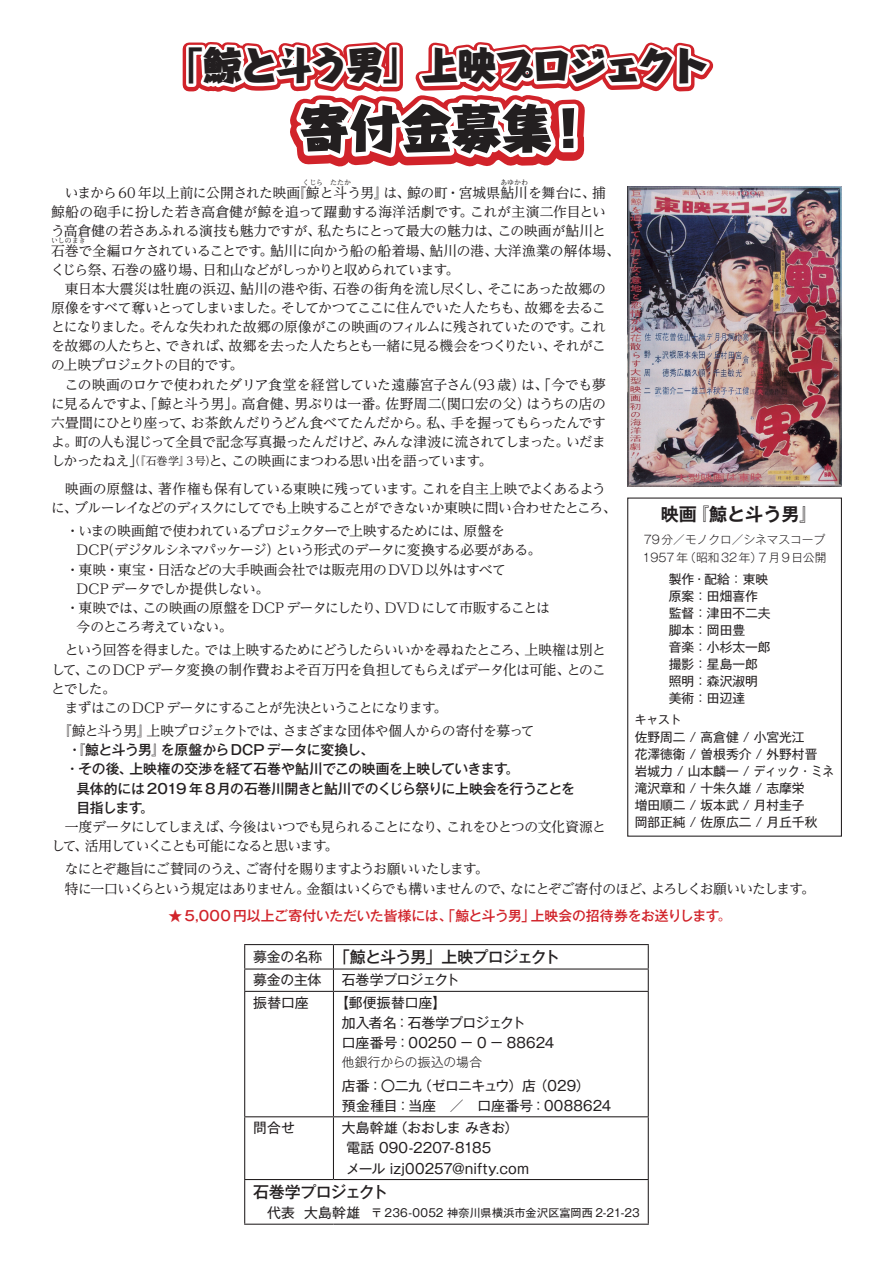
<style>
.page{position:relative;width:893px;height:1263px;background:#fff}
.page>*{position:absolute;margin:0;border:0;box-sizing:border-box;transform-origin:0 0}
.t1{font:800 51px "Harucraft Std";letter-spacing:-.01em;color:#231f20}
.t2{font:800 38.25px "Harucraft Std";letter-spacing:-.065em;color:#231f20}
.t3{font:700 18px "Gothic MB101 Pr 6 N De";color:#231f20}
.t4{font:500 15.9px "Gothic MB101 Pr 6 N";letter-spacing:-.055em;color:#231f20}
.t5{font:13.8px/19.2px "UD Reimin Pr 6 N";letter-spacing:-.045em;color:#231f20}
.t6{font:13.8px/19.2px "UD Reimin Pr 6 N";letter-spacing:-.01em;color:#231f20}
.t7{font:13.8px/20.2px "Gothic MB101 Pr 6 N";color:#231f20}
.t8{font:13.8px "UD Reimin Pr 6 N";letter-spacing:-.065em;color:#231f20}
.t9{font:500 13.8px "Gothic MB101 Pr 6 N";letter-spacing:-.025em;color:#231f20}
.t10{font:13.8px "UD Reimin Pr 6 N";letter-spacing:-.02em;color:#231f20}
.t11{font:500 13.8px "Gothic MB101 Pr 6 N";letter-spacing:-.005em;color:#d1232a}
.t12{font:13.8px "UD Reimin Pr 6 N";letter-spacing:-.005em;color:#231f20}
.t13{font:13.8px "UD Reimin Pr 6 N";letter-spacing:-.015em;color:#231f20}
.t14{font:13.8px "UD Reimin Pr 6 N";letter-spacing:-.07em;color:#231f20}
.t15{font:13.8px "Gothic MB101 Pr 6 N";letter-spacing:-.045em;color:#231f20}
.t16{font:12.75px/17px "Gothic MB101 Pr 6 N";color:#231f20}
.t17{font:300 12.75px "Gothic MB101 Pr 6 N";letter-spacing:.005em;color:#231f20}
.t18{font:300 11.7px/18px "Gothic MB101 Pr 6 N";color:#231f20}
.t19{font:11.7px "Gothic MB101 Pr 6 N";color:#231f20}
.t20{font:11.1px "Gothic MB101 Pr 6 N";letter-spacing:.01em;color:#231f20}
.t21{font:6.9px "UD Reimin Pr 6 N";color:#231f20}
.s1{font-size:11.1px}
.s2{font-family:"UD Reimin Pr 6 N";font-weight:400}
.s3{font-weight:400;font-size:13.8px}
.s4{font-size:13.8px}
</style>
<div class="page">
<hr style="left:244px;top:944px;width:89px;height:1px;background:#231f20">
<hr style="left:333px;top:944px;width:316px;height:1px;background:#231f20">
<hr style="left:244px;top:968px;width:89px;height:1px;background:#231f20">
<svg style="left:244px;top:945px;width:1px;height:46px"></svg>
<hr style="left:333px;top:968px;width:316px;height:1px;background:#231f20">
<svg style="left:333px;top:945px;width:1px;height:46px"></svg>
<svg style="left:648px;top:945px;width:1px;height:46px"></svg>
<hr style="left:244px;top:991px;width:89px;height:1px;background:#231f20">
<hr style="left:244px;top:992px;width:1px;height:124px;background:#231f20">
<hr style="left:333px;top:991px;width:316px;height:1px;background:#231f20">
<hr style="left:333px;top:992px;width:1px;height:124px;background:#231f20">
<hr style="left:648px;top:992px;width:1px;height:124px;background:#231f20">
<hr style="left:244px;top:1116px;width:89px;height:1px;background:#231f20">
<hr style="left:244px;top:1117px;width:1px;height:62px;background:#231f20">
<hr style="left:333px;top:1116px;width:316px;height:1px;background:#231f20">
<hr style="left:333px;top:1117px;width:1px;height:62px;background:#231f20">
<hr style="left:648px;top:1117px;width:1px;height:62px;background:#231f20">
<hr style="left:244px;top:1179px;width:89px;height:1px;background:#231f20">
<hr style="left:244px;top:1180px;width:1px;height:44px;background:#231f20">
<hr style="left:333px;top:1179px;width:316px;height:1px;background:#231f20">
<hr style="left:648px;top:1180px;width:1px;height:44px;background:#231f20">
<hr style="left:244px;top:1224px;width:89px;height:1px;background:#231f20">
<hr style="left:333px;top:1224px;width:316px;height:1px;background:#231f20">
<img style="left:627px;top:186px;width:215px;height:300px">
<div style="left:627px;top:497px;width:215px;height:340px;border:1px solid #231f20"></div>
<svg style="left:182px;top:42px;width:545px;height:150px"></svg>
<h2 class="t2" style="left:165px;top:38px;width:545px">「鯨と斗う男」上映プロジェクト</h2>
<h1 class="t1" style="left:299px;top:92px;width:296px">寄付金募集！</h1>
<p class="t21" style="left:302px;top:177px;width:22px">くじら</p>
<p class="t21" style="left:330px;top:177px;width:22px">たたか</p>
<p class="t21" style="left:500px;top:177px;width:29px">あゆかわ</p>
<p class="t6" style="left:51px;top:202px;width:570px">鯨船の砲手に扮した若き高倉健が鯨を追って躍動する海洋活劇です。これが主演二作目という高倉健の若さあふれる演技も魅力ですが、私たちにとって最大の魅力は、この映画が鮎川と石巻で全編ロケされていることです。鮎川に向かう船の船着場、鮎川の港、大洋漁業の解体場、</p>
<p class="t12" style="left:65px;top:182px;width:543px">いまから60 年以上前に公開された映画『鯨と斗う男』は、鯨の町・宮城県鮎川を舞台に、捕</p>
<p class="t21" style="left:51px;top:234px;width:36px">いしのまき</p>
<p class="t8" style="left:51px;top:258px;width:410px">くじら祭、石巻の盛り場、日和山などがしっかりと収められています。</p>
<p class="t13" style="left:65px;top:277px;width:543px">東日本大震災は牡鹿の浜辺、鮎川の港や街、石巻の街角を流し尽くし、そこにあった故郷の</p>
<p class="t8" style="left:51px;top:297px;width:557px">原像をすべて奪いとってしまいました。そしてかつてここに住んでいた人たちも、故郷を去るこ</p>
<p class="t5" style="left:51px;top:317px;width:556px">とになりました。そんな失われた故郷の原像がこの映画のフィルムに残されていたのです。これ</p>
<p class="t5" style="left:51px;top:336px;width:556px">を故郷の人たちと、できれば、故郷を去った人たちとも一緒に見る機会をつくりたい、それがこ</p>
<p class="t8" style="left:51px;top:354px;width:194px">の上映プロジェクトの目的です。</p>
<p class="t6" style="left:65px;top:374px;width:543px">この映画のロケで使われたダリア食堂を経営していた遠藤宮子さん（93 歳）は、「今でも夢</p>
<p class="t10" style="left:51px;top:392px;width:556px">に見るんですよ、「鯨と斗う男」。高倉健、男ぶりは一番。佐野周二（関口宏の父）はうちの店の</p>
<p class="t5" style="left:51px;top:413px;width:556px">六畳間にひとり座って、お茶飲んだりうどん食べてたんだから。私、手を握ってもらったんです</p>
<p class="t5" style="left:51px;top:432px;width:557px">よ。町の人も混じって全員で記念写真撮ったんだけど、みんな津波に流されてしまった。いだま</p>
<p class="t5" style="left:51px;top:451px;width:443px">しかったねえ」<span class="s1">（『石巻学』3 号）</span>と、この映画にまつわる思い出を語っています。</p>
<p class="t5" style="left:51px;top:478px;width:567px;text-align:center">映画の原盤は、著作権も保有している東映に残っています。これを自主上映でよくあるよう<br>に、ブルーレイなどのディスクにしてでも上映することができないか東映に問い合わせたところ、</p>
<p class="t5" style="left:66px;top:521px;width:441px">・いまの映画館で使われているプロジェクターで上映するためには、原盤を</p>
<p class="t5" style="left:77px;top:540px;width:466px">DCP（デジタルシネマパッケージ）という形式のデータに変換する必要がある。</p>
<p class="t6" style="left:66px;top:559px;width:442px">・東映・東宝・日活などの大手映画会社では販売用のDVD以外はすべて</p>
<p class="t5" style="left:77px;top:578px;width:194px">DCP データでしか提供しない。</p>
<p class="t5" style="left:66px;top:598px;width:486px">・東映では、この映画の原盤をDCP データにしたり、DVD にして市販することは</p>
<p class="t5" style="left:77px;top:617px;width:158px">今のところ考えていない。</p>
<p class="t8" style="left:65px;top:639px;width:543px">という回答を得ました。では上映するためにどうしたらいいかを尋ねたところ、上映権は別と</p>
<p class="t5" style="left:51px;top:659px;width:556px">して、この DCP データ変換の制作費およそ百万円を負担してもらえばデータ化は可能、とのこ</p>
<p class="t5" style="left:51px;top:678px;width:66px">とでした。</p>
<p class="t14" style="left:65px;top:696px;width:384px">まずはこの DCP データにすることが先決ということになります。</p>
<p class="t5" style="left:58px;top:721px;width:478px">『鯨と斗う男』上映プロジェクトでは、さまざまな団体や個人からの寄付を募って</p>
<p class="t9" style="left:68px;top:739px;width:308px">・『鯨と斗う男』を原盤からDCP データに変換し、</p>
<p class="t9" style="left:66px;top:758px;width:455px">・その後、上映権の交渉を経て石巻や鮎川でこの映画を上映していきます。</p>
<p class="t9" style="left:77px;top:777px;width:500px">具体的には 2019 年 8月の石巻川開きと鮎川でのくじら祭りに上映会を行うことを</p>
<p class="t9" style="left:77px;top:796px;width:79px">目指します。</p>
<p class="t5" style="left:51px;top:817px;width:556px;text-indent:14px">一度データにしてしまえば、今後はいつでも見られることになり、これをひとつの文化資源として、活用していくことも可能になると思います。</p>
<p class="t5" style="left:65px;top:859px;width:752px">なにとぞ趣旨にご賛同のうえ、ご寄付を賜りますようお願いいたします。<br>特に一口いくらという規定はありません。金額はいくらでも構いませんので、なにとぞご寄付のほど、よろしくお願いいたします。</p>
<p class="t11" style="left:169px;top:904px;width:564px"><span class="s2">★</span> 5,000 円以上ご寄付いただいた皆様には、「鯨と斗う男」上映会の招待券をお送りします<span class="s2">。</span></p>
<h3 class="t3" style="left:661px;top:499px;width:158px">映画『鯨と斗う男』</h3>
<p class="t18" style="left:643px;top:529px;width:186px">79分／モノクロ／シネマスコープ<br>1957年（昭和 32年）7月 9日公開</p>
<p class="t16" style="left:669px;top:570px;width:104px">製作･配給：東映原案：田畑喜作監督：津田不二夫脚本：岡田豊<br>音楽：小杉太一郎撮影：星島一郎照明：森沢淑明美術：田辺達</p>
<p class="t19" style="left:635px;top:709px;width:48px">キャスト</p>
<p class="t16" style="left:635px;top:727px;width:201px">佐野周二 / 高倉健 / 小宮光江<br>花澤徳衛 / 曽根秀介 / 外野村晋<br>岩城力 / 山本麟一 / ディック・ミネ滝沢章和 / 十朱久雄 / 志摩栄<br>増田順二 / 坂本武 / 月村圭子<br>岡部正純 / 佐原広二 / 月丘千秋</p>
<p class="t4" style="left:253px;top:943px;width:308px"><span class="s3">募金の名称</span> 「鯨と斗う男」上映プロジェクト</p>
<p class="t7" style="left:253px;top:969px;width:70px">募金の主体</p>
<p class="t15" style="left:342px;top:969px;width:119px">石巻学プロジェクト</p>
<p class="t7" style="left:253px;top:991px;width:57px">振替口座</p>
<p class="t7" style="left:342px;top:991px;width:214px;text-indent:-7px">【郵便振替口座】<br>加入者名：石巻学プロジェクト<br>口座番号：00250 － 0 － 88624</p>
<p class="t17" style="left:342px;top:1052px;width:142px">他銀行からの振込の場合</p>
<p class="t7" style="left:342px;top:1074px;width:271px">店番：〇二九（ゼロニキュウ）店 （029）<br>預金種目：当座　／　口座番号：0088624</p>
<p class="t7" style="left:253px;top:1117px;width:43px">問合せ</p>
<p class="t7" style="left:347px;top:1117px;width:184px;text-indent:-5px">大島幹雄（おおしま みきお）電話 090-2207-8185<br>メール izj00257@nifty.com</p>
<p class="t4" style="left:253px;top:1178px;width:136px">石巻学プロジェクト</p>
<p class="t20" style="left:253px;top:1204px;width:388px"><span class="s4">　代表 大島幹雄</span>　〒 236-0052 神奈川県横浜市金沢区富岡西 2-21-23</p>
</div>
